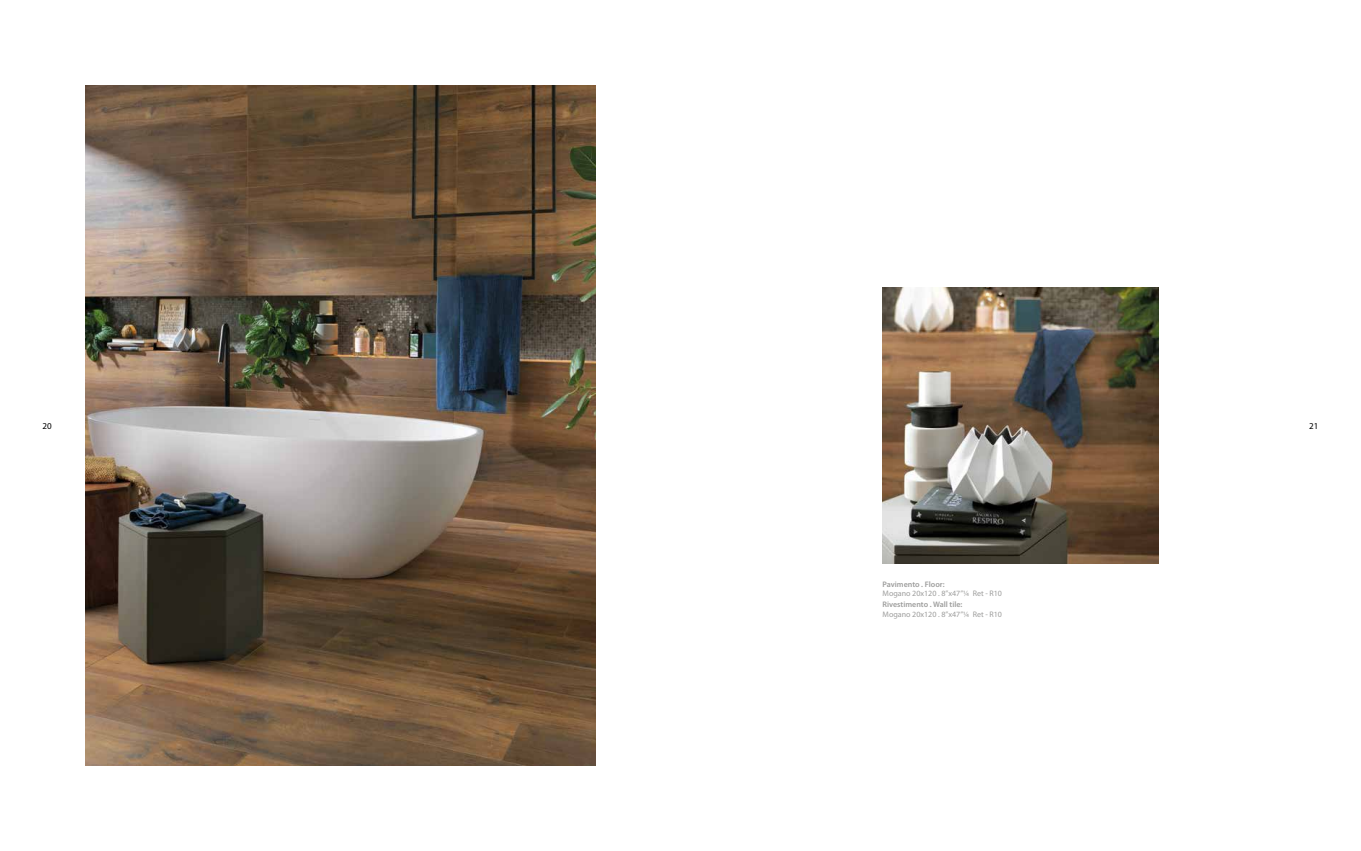
<style>
.page{position:relative;width:1361px;height:851px;background:#fff}
.page>*{position:absolute;margin:0;border:0;box-sizing:border-box;transform-origin:0 0}
.t1{font:9px "Myriad Pro";color:#000}
.t2{font:8px "Myriad Pro";color:#9d9d9c}
.t3{font:600 8px "Myriad Pro";color:#9d9d9c}
</style>
<div class="page">
<img style="left:85px;top:85px;width:510px;height:680px">
<img style="left:882px;top:287px;width:277px;height:276px">
<p class="t1" style="left:43px;top:420px;width:11px">20</p>
<p class="t1" style="left:1309px;top:420px;width:11px">21</p>
<p class="t3" style="left:882px;top:579px;width:64px">Pavimento . Floor:</p>
<p class="t2" style="left:882px;top:588px;width:121px">Mogano 20x120 . 8”x47”¼ Ret - R10</p>
<p class="t3" style="left:882px;top:599px;width:81px">Rivestimento . Wall tile:</p>
<p class="t2" style="left:882px;top:609px;width:121px">Mogano 20x120 . 8”x47”¼ Ret - R10</p>
</div>
